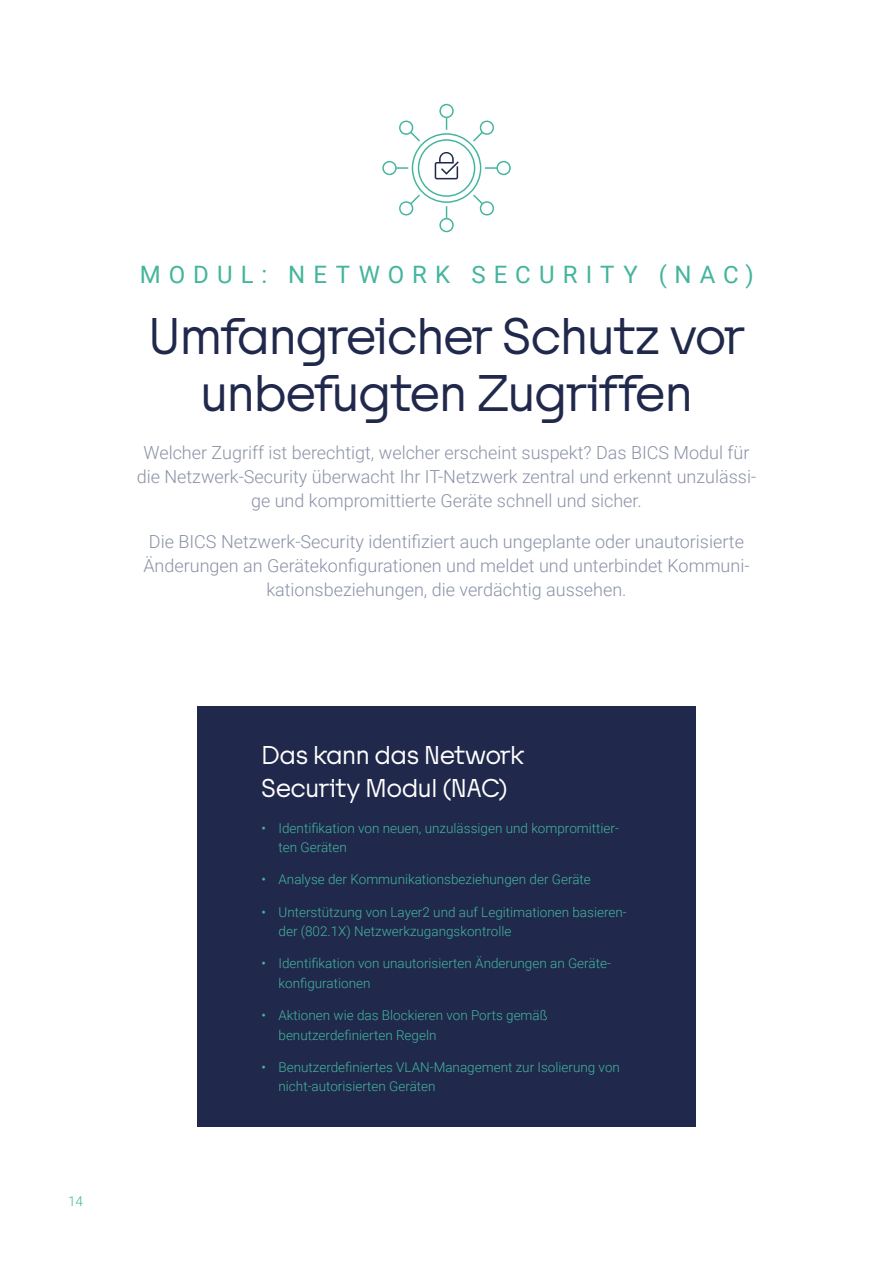
<style>
.page{position:relative;width:893px;height:1263px;background:#fff}
.page>*{position:absolute;margin:0;border:0;box-sizing:border-box;transform-origin:0 0}
.t1{font:48px/57.6px "Tosh A";letter-spacing:-.015em;color:#20284c;text-align:center}
.t2{font:24px/33px "Tosh A";letter-spacing:-.01em;color:#fff}
.t3{font:24px "Roboto";letter-spacing:.335em;color:#43b59c}
.t4{font:300 18px/24px "Roboto";color:#8a92a7;text-align:center}
.t5{font:300 13.5px/19.5px "Roboto";color:#43b59c}
.s1{font-weight:400}
</style>
<div class="page">
<div style="left:197px;top:706px;width:499px;height:421px;background:#20284c"></div>
<svg style="left:382px;top:103px;width:129px;height:130px"></svg>
<h2 class="t3" style="left:140px;top:257px;width:615px">MODUL: NETWORK SECURITY (NAC)</h2>
<h1 class="t1" style="left:148px;top:309px;width:598px">Umfangreicher Schutz vor unbefugten Zugriffen</h1>
<h3 class="t4" style="left:137px;top:440px;width:621px">Welcher Zugriff ist berechtigt, welcher erscheint suspekt? Das BICS Modul für die Netzwerk-Security überwacht Ihr IT-Netzwerk zentral und erkennt unzulässi&shy;ge und kompromittierte Geräte schnell und sicher.</h3>
<h3 class="t4" style="left:143px;top:529px;width:608px">Die BICS Netzwerk-Security identifiziert auch ungeplante oder unautorisierte<br>Änderungen an Gerätekonfigurationen und meldet und unterbindet Kommuni&shy;kationsbeziehungen, die verdächtig aussehen.</h3>
<p class="t5" style="left:68px;top:1191px;width:16px">14</p>
<h2 class="t2" style="left:261px;top:740px;width:264px">Das kann das Network<br>Security Modul (NAC)</h2>
<p class="t5" style="left:279px;top:818px;width:342px;text-indent:-17px"><span class="s1">•</span> Identifikation von neuen, unzulässigen und kompromittier&shy;ten Geräten</p>
<p class="t5" style="left:261px;top:869px;width:331px"><span class="s1">•</span> Analyse der Kommunikationsbeziehungen der Geräte</p>
<p class="t5" style="left:279px;top:902px;width:350px;text-indent:-17px"><span class="s1">•</span> Unterstützung von Layer2 und auf Legitimationen basieren&shy;der (802.1X) Netzwerkzugangskontrolle</p>
<p class="t5" style="left:279px;top:953px;width:334px;text-indent:-17px"><span class="s1">•</span> Identifikation von unautorisierten Änderungen an Geräte&shy;konfigurationen</p>
<p class="t5" style="left:279px;top:1005px;width:271px;text-indent:-17px"><span class="s1">•</span> Aktionen wie das Blockieren von Ports gemäß benutzerdefinierten Regeln</p>
<p class="t5" style="left:279px;top:1057px;width:343px;text-indent:-17px"><span class="s1">•</span> Benutzerdefiniertes VLAN-Management zur Isolierung von nicht-autorisierten Geräten</p>
</div>
